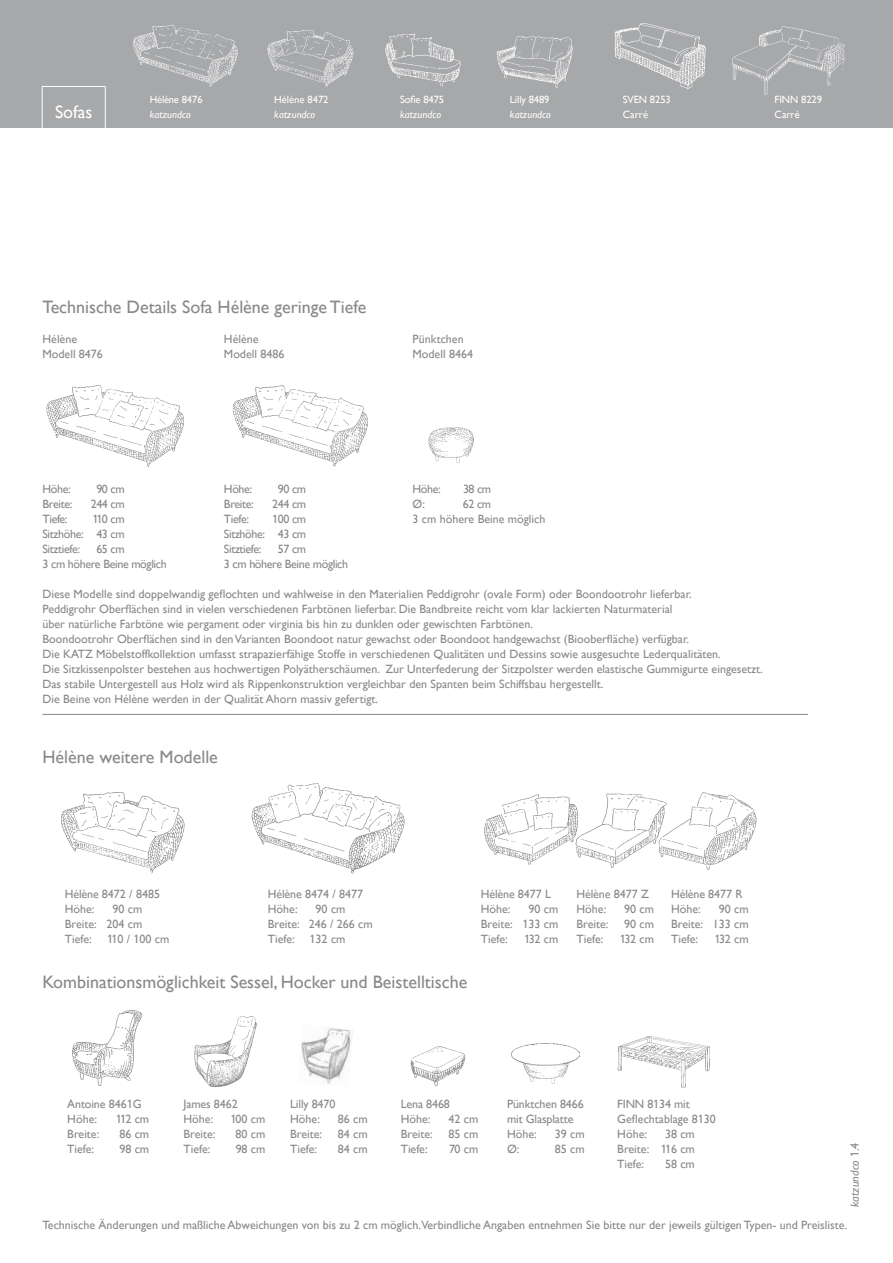
<style>
.page{position:relative;width:893px;height:1263px;background:#fff}
.page>*{position:absolute;margin:0;border:0;box-sizing:border-box;transform-origin:0 0}
.t1{font:18px "Gill Sans";color:#87888a}
.t2{font:18px "Gill Sans";color:#fff}
.t3{font:12px/15px "Gill Sans";color:#87888a}
.t4{font:12px/15px "Gill Sans";letter-spacing:-.03em;color:#87888a}
.t5{font:12px/15px "Gill Sans For Saab";color:#87888a}
.t6{font:italic 12px "Gill Sans";color:#87888a}
.t7{font:10.5px/15px "Gill Sans";color:#fff}
.t8{font:10.5px/15px "Gill Sans";letter-spacing:-.02em;color:#fff}
.t9{font:italic 10.5px/15px "Gill Sans";color:#fff}
.s1{font-style:italic}
.s2{font-style:normal}
.s3{font-family:"Gill Sans For Saab";font-style:normal}
.s4{font-family:"Gill Sans"}
.s5{font-family:"Gill Sans For Saab"}
</style>
<div class="page">
<hr style="left:43px;top:714px;width:765px;height:1px;background:#87888a">
<img style="left:46px;top:385px;width:138px;height:82px">
<img style="left:61px;top:792px;width:124px;height:82px">
<img style="left:484px;top:794px;width:80px;height:71px">
<img style="left:429px;top:428px;width:45px;height:34px">
<img style="left:564px;top:793px;width:87px;height:75px">
<img style="left:651px;top:792px;width:106px;height:78px">
<img style="left:301px;top:1027px;width:52px;height:57px">
<img style="left:72px;top:1010px;width:71px;height:76px">
<img style="left:194px;top:1016px;width:63px;height:72px">
<img style="left:232px;top:385px;width:136px;height:82px">
<img style="left:617px;top:1036px;width:93px;height:52px">
<img style="left:512px;top:1043px;width:68px;height:40px">
<img style="left:410px;top:1046px;width:56px;height:40px">
<img style="left:251px;top:783px;width:154px;height:91px">
<div style="left:0;top:0;width:893px;height:128px;background:#a7a8aa"></div>
<svg style="left:41px;top:86px;width:65px;height:42px"></svg>
<img style="left:133px;top:25px;width:105px;height:62px">
<img style="left:385px;top:33px;width:76px;height:53px">
<img style="left:267px;top:30px;width:87px;height:57px">
<img style="left:496px;top:36px;width:77px;height:52px">
<img style="left:732px;top:26px;width:113px;height:69px">
<img style="left:615px;top:23px;width:91px;height:66px">
<p class="t2" style="left:55px;top:101px;width:39px">Sofas</p>
<p class="t8" style="left:150px;top:92px;width:54px">Hélène 8476 <span class="s1">katzundco</span></p>
<p class="t7" style="left:274px;top:92px;width:56px">Hélène 8472 <span class="s1">katzundco</span></p>
<p class="t9" style="left:400px;top:92px;width:45px"><span class="s2">Sofie 84</span><span class="s3">75 </span>katzundco</p>
<p class="t7" style="left:510px;top:92px;width:43px">Lilly 8489 <span class="s1">katzundco</span></p>
<p class="t7" style="left:623px;top:92px;width:49px">SVEN 8253<br>Carré</p>
<p class="t7" style="left:775px;top:92px;width:49px">FINN 8229<br>Carré</p>
<p class="t1" style="left:43px;top:296px;width:325px">Technische Details Sofa Hélène geringe Tiefe</p>
<p class="t3" style="left:43px;top:331px;width:62px">Hélène<br>Modell 8476</p>
<p class="t3" style="left:224px;top:331px;width:62px">Hélène<br>Modell 8486</p>
<p class="t5" style="left:413px;top:331px;width:62px">Pünktchen<br><span class="s4">Modell 846</span>4</p>
<p class="t3" style="left:413px;top:481px;width:134px">Höhe:<br>Ø:<br>3 cm höhere Beine möglich</p>
<p class="t3" style="left:463px;top:481px;width:30px"><span class="s5">38</span> cm<br>62 cm</p>
<p class="t4" style="left:43px;top:481px;width:126px">Höhe:<br>Breite:<br>Tiefe:<br>Sitzhöhe:<br>Sitztiefe:<br>3 cm höhere Beine möglich</p>
<p class="t4" style="left:224px;top:481px;width:126px">Höhe:<br>Breite:<br>Tiefe:<br>Sitzhöhe:<br>Sitztiefe:<br>3 cm höhere Beine möglich</p>
<p class="t4" style="left:91px;top:481px;width:36px;text-align:center"><span class="s5">90</span> cm<br>244 cm<br><span class="s5">11</span>0 cm<br>43 cm<br>65 cm</p>
<p class="t3" style="left:43px;top:586px;width:722px">Diese Modelle sind doppelwandig geflochten und wahlweise in den Materialien Peddigrohr (ovale Form) oder Boondootrohr lieferbar.<br>Peddigrohr Oberflächen sind in vielen verschiedenen Farbtönen lieferbar. Die Bandbreite reicht vom klar lackierten Naturmaterial<br>über natürliche Farbtöne wie pergament oder virginia bis hin zu dunklen oder gewischten Farbtönen.<br>Boondootrohr Oberflächen sind in den Varianten Boondoot natur gewachst oder Boondoot handgewachst (Biooberfläche) verfügbar.<br>Die KATZ Möbelstoffkollektion umfasst strapazierfähige Stoffe in verschiedenen Qualitäten und Dessins sowie ausgesuchte Lederqualitäten.<br>Die Sitzkissenpolster bestehen aus hochwertigen Polyätherschäumen. Zur Unterfederung der Sitzpolster werden elastische Gummigurte eingesetzt.<br>Das stabile Untergestell aus Holz wird als Rippenkonstruktion vergleichbar den Spanten beim Schiffsbau hergestellt.<br>Die Beine von Hélène werden in der Qualität Ahorn massiv gefertigt.</p>
<p class="t4" style="left:272px;top:481px;width:36px;text-align:center"><span class="s5">90</span> cm<br>244 cm<br><span class="s5">1</span>00 cm<br>43 cm<br>57 cm</p>
<p class="t1" style="left:43px;top:746px;width:177px">Hélène weitere Modelle</p>
<p class="t3" style="left:65px;top:886px;width:97px">Hélène 8472 / 8485<br>Höhe:<br>Breite:<br>Tiefe:</p>
<p class="t3" style="left:107px;top:901px;width:37px;text-align:center">90 cm<br>204 cm</p>
<p class="t3" style="left:107px;top:931px;width:64px"><span class="s5">11</span>0 / <span class="s5">1</span>00 cm</p>
<p class="t3" style="left:268px;top:886px;width:106px">Hélène 8474 / 8477<br>Höhe:<br>Breite: 246 / 266 cm<br>Tiefe:</p>
<p class="t3" style="left:316px;top:901px;width:31px">90 cm</p>
<p class="t3" style="left:310px;top:931px;width:37px"><span class="s5">1</span>32 cm</p>
<p class="t1" style="left:43px;top:971px;width:426px">Kombinationsmöglichkeit Sessel, Hocker und Beistelltische</p>
<p class="t3" style="left:481px;top:886px;width:72px">Hélène 8477 L<br>Höhe:<br>Breite:<br>Tiefe:</p>
<p class="t3" style="left:523px;top:901px;width:37px;text-align:center">90 cm<br><span class="s5">1</span>33 cm<br><span class="s5">132</span> cm</p>
<p class="t3" style="left:577px;top:886px;width:74px">Hélène 8477 Z<br>Höhe:<br>Breite:<br>Tiefe:</p>
<p class="t3" style="left:620px;top:901px;width:36px;text-align:center">90 cm<br>90 cm<br><span class="s5">132</span> cm</p>
<p class="t3" style="left:671px;top:886px;width:73px">Hélène 8477 R<br>Höhe:<br>Breite:<br>Tiefe:</p>
<p class="t3" style="left:713px;top:901px;width:37px;text-align:center">90 cm<br>133 cm<br><span class="s5">132</span> cm</p>
<p class="t3" style="left:67px;top:1096px;width:76px">Antoine 846<span class="s5">1</span>G<br>Höhe:<br>Breite:<br>Tiefe:</p>
<p class="t3" style="left:116px;top:1111px;width:35px;text-align:justify"><span class="s5">112</span> cm 86 cm <span class="s5">98</span> cm</p>
<p class="t3" style="left:184px;top:1096px;width:56px">James 8462<br>Höhe:<br>Breite:<br>Tiefe:</p>
<p class="t3" style="left:230px;top:1111px;width:37px;text-align:center"><span class="s5">100</span> cm<br>80 cm<br><span class="s5">98</span> cm</p>
<p class="t3" style="left:290px;top:1096px;width:47px">Lilly 8470<br>Höhe:<br>Breite:<br>Tiefe:</p>
<p class="t3" style="left:338px;top:1111px;width:31px;text-align:justify">86 cm 84 cm <span class="s5">84</span> cm</p>
<p class="t3" style="left:401px;top:1096px;width:51px">Lena 8468<br>Höhe:<br>Breite:<br>Tiefe:</p>
<p class="t3" style="left:449px;top:1111px;width:31px;text-align:justify">42 cm 85 cm <span class="s5">70</span> cm</p>
<p class="t3" style="left:507px;top:1096px;width:78px">Pünktchen 8466 mit Glasplatte<br>Höhe:<br>Ø:</p>
<p class="t3" style="left:555px;top:1126px;width:31px">39 cm<br>85 cm</p>
<p class="t3" style="left:617px;top:1096px;width:100px">FINN 8<span class="s5">1</span>34 mit<br>Geflechtablage 8<span class="s5">1</span>30<br>Höhe:<br>Breite:<br>Tiefe:</p>
<p class="t3" style="left:661px;top:1126px;width:36px;text-align:center">38 cm<br><span class="s5">11</span>6 cm<br><span class="s5">58</span> cm</p>
<p class="t6" style="left:848px;top:1207px;width:66px;rotate:-90deg">katzundco <span class="s3">1.</span><span class="s2">4</span></p>
<p class="t3" style="left:43px;top:1217px;width:806px">Technische Änderungen und maßliche Abweichungen von bis zu 2 cm möglich.Verbindliche Angaben entnehmen Sie bitte nur der jeweils gültigen Typen- und Preisliste.</p>
</div>
